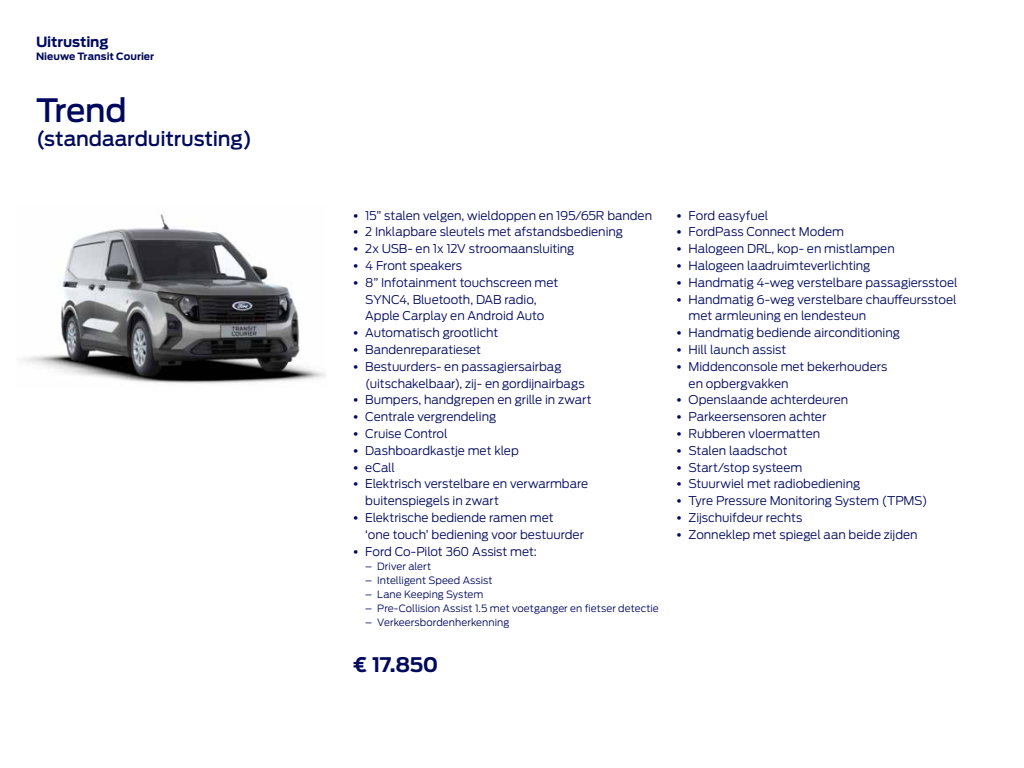
<style>
.page{position:relative;width:1024px;height:768px;background:#fff}
.page>*{position:absolute;margin:0;border:0;box-sizing:border-box;transform-origin:0 0}
.t1{font:500 32px "Ford Antenna";letter-spacing:-.01em;color:#00095b}
.t2{font:500 20px "Ford Antenna";letter-spacing:-.01em;color:#00095b}
.t3{font:700 20px "Ford Antenna";color:#00095b}
.t4{font:700 14px "Ford Antenna";letter-spacing:-.01em;color:#00095b}
.t5{font:300 12px/16.8px "Ford Antenna";letter-spacing:-.005em;color:#00095b}
.t6{font:300 10px "Ford Antenna";letter-spacing:.005em;color:#00095b}
.t7{font:700 10px "Ford Antenna";letter-spacing:.005em;color:#00095b}
.s1{font-family:"Zwo Corr Pro";font-weight:400}
</style>
<div class="page">
<img style="left:22px;top:213px;width:303px;height:171px">
<p class="t4" style="left:36px;top:29px;width:74px">Uitrusting</p>
<p class="t7" style="left:36px;top:48px;width:120px">Nieuwe Transit Courier</p>
<h1 class="t1" style="left:36px;top:82px;width:92px">Trend</h1>
<h2 class="t2" style="left:36px;top:121px;width:218px">(standaarduitrusting)</h2>
<p class="t5" style="left:353px;top:205px;width:300px"><span class="s1">•</span> 15” stalen velgen, wieldoppen en 195/65R banden</p>
<p class="t5" style="left:353px;top:222px;width:271px"><span class="s1">•</span> 2 Inklapbare sleutels met afstandsbediening</p>
<p class="t5" style="left:353px;top:239px;width:223px"><span class="s1">•</span> 2x USB- en 1x 12V stroomaansluiting</p>
<p class="t5" style="left:353px;top:256px;width:110px"><span class="s1">•</span> 4 Front speakers</p>
<p class="t5" style="left:365px;top:273px;width:195px;text-indent:-12px"><span class="s1">•</span> 8” Infotainment touchscreen met<br>SYNC4, Bluetooth, DAB radio,<br>Apple Carplay en Android Auto</p>
<p class="t5" style="left:353px;top:323px;width:147px"><span class="s1">•</span> Automatisch grootlicht</p>
<p class="t5" style="left:353px;top:340px;width:129px"><span class="s1">•</span> Bandenreparatieset</p>
<p class="t5" style="left:365px;top:357px;width:221px;text-indent:-12px"><span class="s1">•</span> Bestuurders- en passagiersairbag (uitschakelbaar), zij- en gordijnairbags</p>
<p class="t5" style="left:353px;top:390px;width:240px"><span class="s1">•</span> Bumpers, handgrepen en grille in zwart</p>
<p class="t5" style="left:353px;top:407px;width:144px"><span class="s1">•</span> Centrale vergrendeling</p>
<p class="t5" style="left:353px;top:424px;width:96px"><span class="s1">•</span> Cruise Control</p>
<p class="t5" style="left:353px;top:441px;width:167px"><span class="s1">•</span> Dashboardkastje met klep</p>
<p class="t5" style="left:353px;top:457px;width:43px"><span class="s1">•</span> eCall</p>
<p class="t5" style="left:365px;top:474px;width:225px;text-indent:-12px"><span class="s1">•</span> Elektrisch verstelbare en verwarmbare buitenspiegels in zwart</p>
<p class="t5" style="left:365px;top:508px;width:220px;text-indent:-12px"><span class="s1">•</span> Elektrische bediende ramen met<br>‘one touch’ bediening voor bestuurder</p>
<p class="t5" style="left:353px;top:541px;width:185px"><span class="s1">•</span> Ford Co-Pilot 360 Assist met:</p>
<p class="t6" style="left:365px;top:558px;width:67px">– Driver alert</p>
<p class="t6" style="left:365px;top:572px;width:129px">– Intelligent Speed Assist</p>
<p class="t6" style="left:365px;top:586px;width:120px">– Lane Keeping System</p>
<p class="t6" style="left:365px;top:600px;width:295px">– Pre-Collision Assist 1.5 met voetganger en fietser detectie</p>
<p class="t6" style="left:365px;top:614px;width:145px">– Verkeersbordenherkenning</p>
<h2 class="t3" style="left:372px;top:647px;width:68px">17.850</h2>
<p class="t5" style="left:677px;top:205px;width:93px"><span class="s1">•</span> Ford easyfuel</p>
<p class="t5" style="left:677px;top:222px;width:169px"><span class="s1">•</span> FordPass Connect Modem</p>
<p class="t5" style="left:677px;top:239px;width:220px"><span class="s1">•</span> Halogeen DRL, kop- en mistlampen</p>
<p class="t5" style="left:677px;top:256px;width:195px"><span class="s1">•</span> Halogeen laadruimteverlichting</p>
<p class="t5" style="left:677px;top:273px;width:283px"><span class="s1">•</span> Handmatig 4-weg verstelbare passagiersstoel</p>
<p class="t5" style="left:689px;top:289px;width:270px;text-indent:-12px"><span class="s1">•</span> Handmatig 6-weg verstelbare chauffeursstoel met armleuning en lendesteun</p>
<p class="t5" style="left:677px;top:323px;width:225px"><span class="s1">•</span> Handmatig bediende airconditioning</p>
<p class="t5" style="left:677px;top:340px;width:111px"><span class="s1">•</span> Hill launch assist</p>
<p class="t5" style="left:689px;top:357px;width:200px;text-indent:-12px"><span class="s1">•</span> Middenconsole met bekerhouders en opbergvakken</p>
<p class="t5" style="left:677px;top:390px;width:173px"><span class="s1">•</span> Openslaande achterdeuren</p>
<p class="t5" style="left:677px;top:407px;width:151px"><span class="s1">•</span> Parkeersensoren achter</p>
<p class="t5" style="left:677px;top:424px;width:145px"><span class="s1">•</span> Rubberen vloermatten</p>
<p class="t5" style="left:677px;top:441px;width:112px"><span class="s1">•</span> Stalen laadschot</p>
<p class="t5" style="left:677px;top:457px;width:127px"><span class="s1">•</span> Start/stop systeem</p>
<p class="t5" style="left:677px;top:474px;width:185px"><span class="s1">•</span> Stuurwiel met radiobediening</p>
<p class="t5" style="left:677px;top:491px;width:252px"><span class="s1">•</span> Tyre Pressure Monitoring System (TPMS)</p>
<p class="t5" style="left:677px;top:508px;width:127px"><span class="s1">•</span> Zijschuifdeur rechts</p>
<p class="t5" style="left:677px;top:525px;width:242px"><span class="s1">•</span> Zonneklep met spiegel aan beide zijden</p>
</div>
